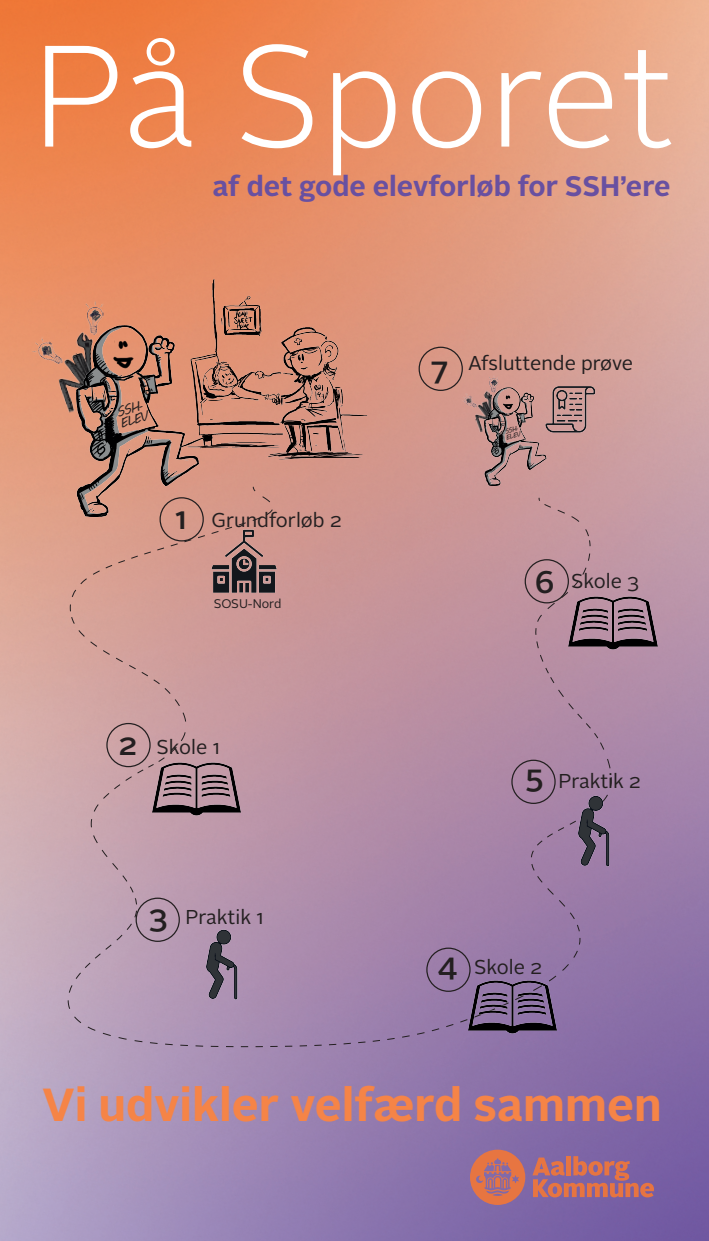
<style>
.page{position:relative;width:709px;height:1241px;background:#fff}
.page>*{position:absolute;margin:0;border:0;box-sizing:border-box;transform-origin:0 0}
.t1{font:300 143.75px "Alright Sans";color:#fff}
.t2{font:700 46.25px "Alright Sans";color:#f58447}
.t3{font:500 31.25px "Alright Sans";color:#231f20}
.t4{font:700 28.12px "Alright Sans";color:#6850a1}
.t5{font:20px "Alright Sans";color:#231f20}
.t6{font:13.12px/11.8px "MV Boli";color:#231f20}
.t7{font:12.5px "Alright Sans";letter-spacing:-.005em;color:#231f20}
.t8{font:6.69px/6px "MV Boli";color:#231f20}
.s1{font-size:9.88px}
.s2{font-weight:500;font-size:31.25px}
.s3{font-size:4.81px}
</style>
<div class="page">
<img style="left:0;top:0;width:709px;height:1240px">
<svg style="left:68px;top:486px;width:542px;height:561px;background:#ba91a3"></svg>
<img style="left:57px;top:352px;width:13px;height:61px">
<img style="left:70px;top:320px;width:135px;height:202px">
<img style="left:181px;top:274px;width:193px;height:189px">
<img style="left:85px;top:301px;width:19px;height:34px">
<img style="left:30px;top:335px;width:38px;height:34px">
<img style="left:474px;top:401px;width:7px;height:31px">
<img style="left:481px;top:384px;width:69px;height:104px">
<img style="left:488px;top:375px;width:10px;height:17px">
<img style="left:460px;top:392px;width:20px;height:18px">
<img style="left:545px;top:385px;width:51px;height:48px">
<svg style="left:532px;top:1155px;width:122px;height:42px;background:#a86a7a"></svg>
<svg style="left:470px;top:1149px;width:55px;height:55px;background:#be706a"></svg>
<img style="left:457px;top:951px;width:111px;height:111px">
<div style="left:426px;top:947px;width:44px;height:44px;border:1px solid #231f20;border-radius:50%"></div>
<div style="left:418px;top:346px;width:45px;height:45px;border:1px solid #231f20;border-radius:50%"></div>
<div style="left:511px;top:759px;width:44px;height:44px;border:1px solid #231f20;border-radius:50%"></div>
<img style="left:546px;top:781px;width:90px;height:94px">
<div style="left:524px;top:559px;width:45px;height:44px;border:1px solid #231f20;border-radius:50%"></div>
<img style="left:557px;top:567px;width:111px;height:111px">
<div style="left:159px;top:497px;width:45px;height:44px;border:1px solid #231f20;border-radius:50%"></div>
<img style="left:190px;top:520px;width:113px;height:88px">
<img style="left:174px;top:915px;width:90px;height:93px">
<div style="left:136px;top:897px;width:44px;height:44px;border:1px solid #231f20;border-radius:50%"></div>
<div style="left:106px;top:722px;width:45px;height:45px;border:1px solid #231f20;border-radius:50%"></div>
<img style="left:141px;top:733px;width:111px;height:111px">
<h1 class="t1" style="left:32px;top:0;width:643px">På Sporet</h1>
<h3 class="t4" style="left:212px;top:166px;width:459px">af det gode elevforløb for SSH’ere</h3>
<p class="t6" style="left:115px;top:406px;width:31px;rotate:-16deg">SSH<span class="s1">-<br></span>ELEV</p>
<p class="t5" style="left:175px;top:506px;width:168px"><span class="s2">1</span> Grundforløb 2</p>
<p class="t7" style="left:214px;top:595px;width:69px">SOSU-Nord</p>
<p class="t5" style="left:118px;top:733px;width:104px"><span class="s2">2</span> Skole 1</p>
<p class="t5" style="left:148px;top:903px;width:117px"><span class="s2">3</span> Praktik 1</p>
<h3 class="t3" style="left:430px;top:346px;width:20px">7</h3>
<p class="t5" style="left:468px;top:349px;width:167px">Afsluttende prøve</p>
<p class="t8" style="left:503px;top:429px;width:16px;rotate:-16deg">SSH<span class="s3">-<br></span>ELEV</p>
<p class="t5" style="left:535px;top:568px;width:105px"><span class="s2">6</span> Skole 3</p>
<p class="t5" style="left:525px;top:767px;width:117px"><span class="s2">5</span> Praktik 2</p>
<p class="t5" style="left:437px;top:953px;width:106px"><span class="s2">4</span> Skole 2</p>
<h2 class="t2" style="left:42px;top:1072px;width:621px">Vi udvikler velfærd sammen</h2>
</div>
